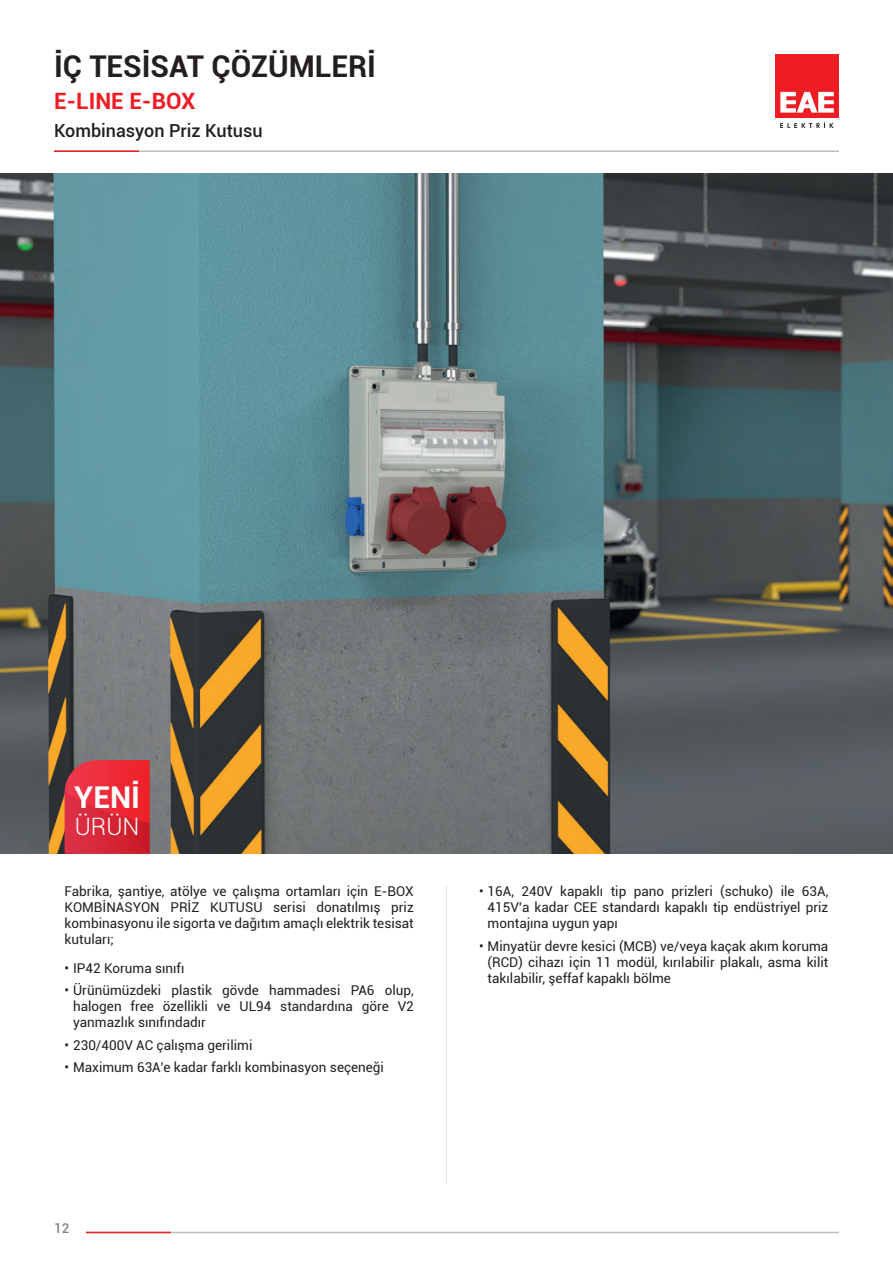
<style>
.page{position:relative;width:893px;height:1263px;background:#fff}
.page>*{position:absolute;margin:0;border:0;box-sizing:border-box;transform-origin:0 0}
.t1{font:700 30px "Roboto";color:#231f20}
.t2{font:700 30px "Roboto";color:#fff}
.t3{font:300 24px "Roboto";color:#fff}
.t4{font:700 22.5px "Roboto";color:#ee1d23}
.t5{font:500 18px "Roboto";color:#231f20}
.t6{font:13.5px/16.2px "Roboto";color:#231f20;text-align:justify}
.t7{font:500 13.5px "Roboto";color:#808285}
</style>
<div class="page">
<hr style="left:54px;top:150px;width:785px;height:2px;background:#bcbdc0">
<hr style="left:54px;top:150px;width:85px;height:2px;background:#ee1d23">
<hr style="left:86px;top:1232px;width:753px;height:1px;background:#bcbdc0">
<hr style="left:86px;top:1232px;width:85px;height:1px;background:#ee1d23">
<div style="left:775px;top:54px;width:64px;height:64px;background:#ee1d23"></div>
<svg style="left:780px;top:92px;width:54px;height:21px"></svg>
<svg style="left:780px;top:122px;width:53px;height:6px"></svg>
<img style="left:0;top:173px;width:893px;height:681px">
<hr style="left:446px;top:885px;width:1px;height:298px;background:#e6e7e9">
<svg style="left:65px;top:760px;width:85px;height:94px"></svg>
<h1 class="t1" style="left:54px;top:45px;width:324px">İÇ TESİSAT ÇÖZÜMLERİ</h1>
<p class="t4" style="left:54px;top:85px;width:143px">E-LINE E-BOX</p>
<p class="t5" style="left:54px;top:118px;width:210px">Kombinasyon Priz Kutusu</p>
<p class="t2" style="left:74px;top:776px;width:67px">YENİ</p>
<p class="t3" style="left:75px;top:810px;width:66px">ÜRÜN</p>
<p class="t6" style="left:65px;top:882px;width:351px">Fabrika, şantiye, atölye ve çalışma ortamları için E-BOX KOMBİNASYON PRİZ KUTUSU serisi donatılmış priz kombinasyonu ile sigorta ve dağıtım amaçlı elektrik tesisat kutuları;</p>
<p class="t6" style="left:65px;top:959px;width:121px">• IP42 Koruma sınıfı</p>
<p class="t6" style="left:73px;top:981px;width:342px;text-indent:-9px">• Ürünümüzdeki plastik gövde hammadesi PA6 olup, halogen free özellikli ve UL94 standardına göre V2 yanmazlık sınıfındadır</p>
<p class="t6" style="left:65px;top:1036px;width:189px">• 230/400V AC çalışma gerilimi</p>
<p class="t6" style="left:65px;top:1059px;width:321px">• Maximum 63A’e kadar farklı kombinasyon seçeneği</p>
<p class="t7" style="left:54px;top:1219px;width:17px">12</p>
<p class="t6" style="left:488px;top:882px;width:342px;text-indent:-9px">• 16A, 240V kapaklı tip pano prizleri (schuko) ile 63A, 415V’a kadar CEE standardı kapaklı tip endüstriyel priz montajına uygun yapı</p>
<p class="t6" style="left:488px;top:937px;width:342px;text-indent:-9px">• Minyatür devre kesici (MCB) ve/veya kaçak akım koruma (RCD) cihazı için 11 modül, kırılabilir plakalı, asma kilit takılabilir, şeffaf kapaklı bölme</p>
</div>
